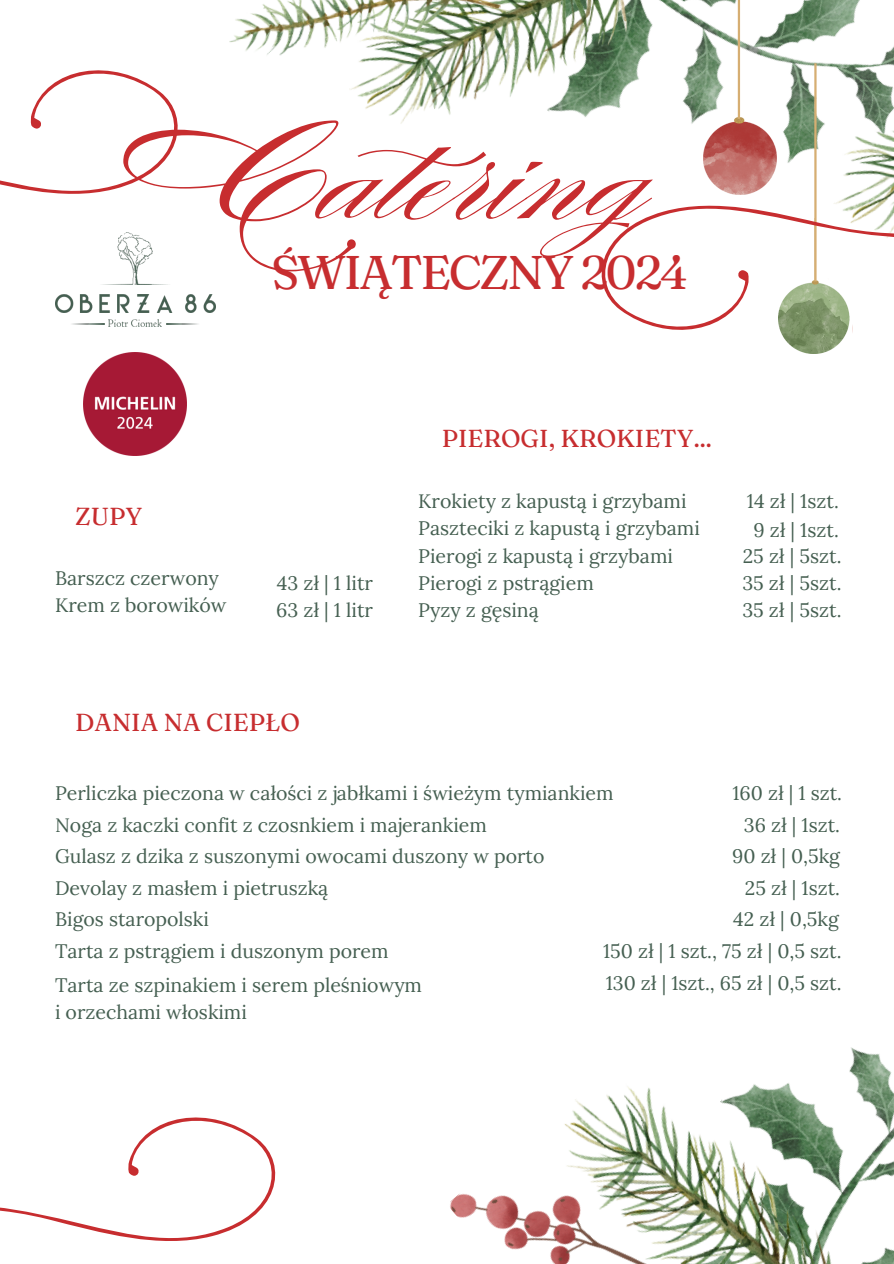
<style>
.page{position:relative;width:894px;height:1264px;background:#fff}
.page>*{position:absolute;margin:0;border:0;box-sizing:border-box;transform-origin:0 0}
.t1{font:126.3px "Burgues Script";color:#c72d2f}
.t2{font:700 60px "Lora";color:#c72d2f}
.t3{font:47.25px "Fraunces 9 pt";letter-spacing:-.05em;color:#c72d2f}
.t4{font:24.6px "Fraunces 9 pt";color:#c72d2f}
.t5{font:19.5px "Lora";color:#455f51}
</style>
<div class="page">
<svg style="left:0;top:70px;width:178px;height:124px"></svg>
<img style="left:690px;top:0;width:138px;height:179px">
<img style="left:789px;top:344px;width:50px;height:9px">
<img style="left:702px;top:26px;width:74px;height:153px">
<hr style="left:814px;top:63px;width:2px;height:218px;background:#d6ae72">
<hr style="left:737px;top:0;width:2px;height:119px;background:#d6ae72">
<img style="left:349px;top:0;width:341px;height:124px">
<img style="left:828px;top:0;width:65px;height:179px">
<img style="left:229px;top:0;width:274px;height:60px">
<svg style="left:601px;top:179px;width:292px;height:165px"></svg>
<img style="left:72px;top:323px;width:32px;height:1px">
<img style="left:109px;top:320px;width:52px;height:7px">
<img style="left:55px;top:294px;width:160px;height:19px">
<img style="left:102px;top:233px;width:66px;height:52px">
<img style="left:166px;top:323px;width:32px;height:1px">
<img style="left:627px;top:1047px;width:265px;height:216px">
<img style="left:450px;top:1090px;width:309px;height:173px">
<svg style="left:0;top:1117px;width:276px;height:124px"></svg>
<img style="left:84px;top:353px;width:102px;height:102px">
<p class="t1" style="left:220px;top:99px;width:432px">Catering</p>
<p class="t2" style="left:344px;top:187px;width:15px">.</p>
<p class="t3" style="left:271px;top:242px;width:418px">ŚWIĄTECZNY 2024</p>
<h2 class="t4" style="left:75px;top:500px;width:69px">ZUPY</h2>
<p class="t5" style="left:55px;top:565px;width:165px">Barszcz czerwony</p>
<h3 class="t5" style="left:55px;top:592px;width:173px">Krem z borowików</h3>
<p class="t5" style="left:277px;top:570px;width:98px">43 zł | 1 litr</p>
<p class="t5" style="left:276px;top:597px;width:98px">63 zł | 1 litr</p>
<p class="t4" style="left:441px;top:423px;width:271px">PIEROGI, KROKIETY...</p>
<p class="t5" style="left:418px;top:488px;width:270px">Krokiety z kapustą i grzybami</p>
<p class="t5" style="left:418px;top:515px;width:283px">Paszteciki z kapustą i grzybami</p>
<h3 class="t5" style="left:418px;top:543px;width:256px">Pierogi z kapustą i grzybami</h3>
<p class="t5" style="left:418px;top:570px;width:177px">Pierogi z pstrągiem</p>
<p class="t5" style="left:418px;top:597px;width:122px">Pyzy z gęsiną</p>
<p class="t5" style="left:746px;top:488px;width:93px">14 zł | 1szt.</p>
<p class="t5" style="left:753px;top:517px;width:87px">9 zł | 1szt.</p>
<p class="t5" style="left:742px;top:543px;width:100px">25 zł | 5szt.</p>
<p class="t5" style="left:742px;top:570px;width:101px">35 zł | 5szt.</p>
<p class="t5" style="left:742px;top:597px;width:101px">35 zł | 5szt.</p>
<p class="t4" style="left:75px;top:707px;width:226px">DANIA NA CIEPŁO</p>
<p class="t5" style="left:55px;top:780px;width:559px">Perliczka pieczona w całości z jabłkami i świeżym tymiankiem</p>
<h3 class="t5" style="left:55px;top:812px;width:433px">Noga z kaczki confit z czosnkiem i majerankiem</h3>
<p class="t5" style="left:55px;top:843px;width:491px">Gulasz z dzika z suszonymi owocami duszony w porto</p>
<p class="t5" style="left:55px;top:875px;width:274px">Devolay z masłem i pietruszką</p>
<p class="t5" style="left:55px;top:906px;width:155px">Bigos staropolski</p>
<p class="t5" style="left:732px;top:780px;width:111px">160 zł | 1 szt.</p>
<p class="t5" style="left:743px;top:812px;width:98px">36 zł | 1szt.</p>
<p class="t5" style="left:732px;top:843px;width:109px">90 zł | 0,5kg</p>
<p class="t5" style="left:744px;top:875px;width:97px">25 zł | 1szt.</p>
<p class="t5" style="left:733px;top:906px;width:107px">42 zł | 0,5kg</p>
<p class="t5" style="left:55px;top:938px;width:335px">Tarta z pstrągiem i duszonym porem</p>
<p class="t5" style="left:603px;top:938px;width:240px">150 zł | 1 szt., 75 zł | 0,5 szt.</p>
<p class="t5" style="left:55px;top:971px;width:368px">Tarta ze szpinakiem i serem pleśniowym</p>
<p class="t5" style="left:55px;top:998px;width:193px">i orzechami włoskimi</p>
<p class="t5" style="left:605px;top:970px;width:237px">130 zł | 1szt., 65 zł | 0,5 szt.</p>
</div>
